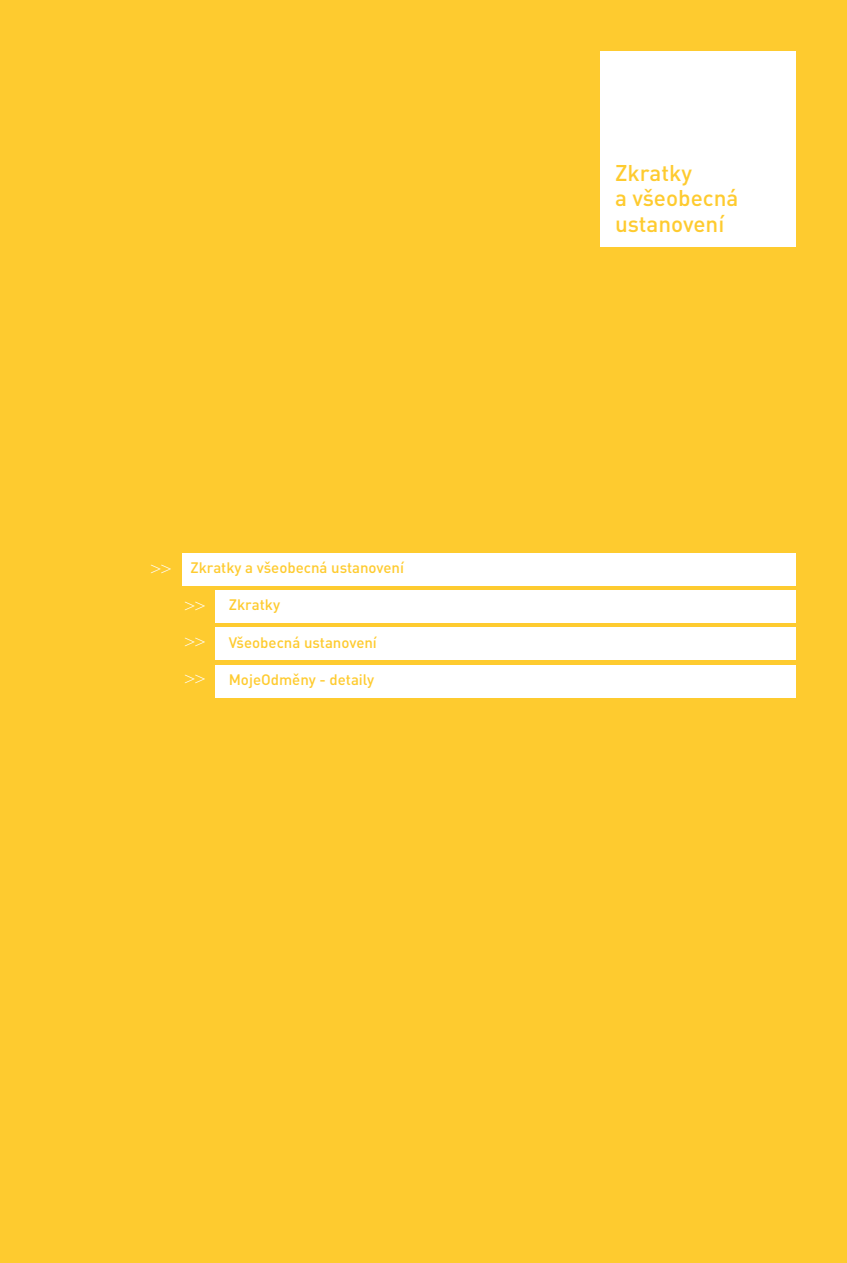
<style>
.page{position:relative;width:847px;height:1263px;background:#fff}
.page>*{position:absolute;margin:0;border:0;box-sizing:border-box;transform-origin:0 0}
.t1{font:500 22.5px/25.5px "DIN Pro";color:#fecb2f}
.t2{font:18px "Times New Roman";color:#fff}
.t3{font:500 15px "DIN Pro";color:#fecb2f}
</style>
<div class="page">
<div style="left:0;top:0;width:846px;height:1263px;background:#fecb2f"></div>
<div style="left:600px;top:51px;width:195px;height:196px;background:#fff"></div>
<div style="left:182px;top:553px;width:613px;height:32px;background:#fff"></div>
<div style="left:216px;top:590px;width:579px;height:33px;background:#fff"></div>
<div style="left:216px;top:627px;width:579px;height:33px;background:#fff"></div>
<div style="left:216px;top:665px;width:579px;height:32px;background:#fff"></div>
<p class="t2" style="left:151px;top:557px;width:22px">&gt;&gt;</p>
<p class="t3" style="left:190px;top:557px;width:215px">Zkratky a všeobecná ustanovení</p>
<p class="t2" style="left:185px;top:593px;width:22px">&gt;&gt;</p>
<p class="t3" style="left:229px;top:595px;width:53px">Zkratky</p>
<p class="t3" style="left:229px;top:632px;width:150px">Všeobecná ustanovení</p>
<p class="t2" style="left:185px;top:629px;width:22px">&gt;&gt;</p>
<p class="t2" style="left:185px;top:667px;width:22px">&gt;&gt;</p>
<p class="t3" style="left:229px;top:669px;width:147px">MojeOdměny - detaily</p>
<h1 class="t1" style="left:614px;top:159px;width:125px">Zkratky<br>a všeobecná ustanovení</h1>
</div>
